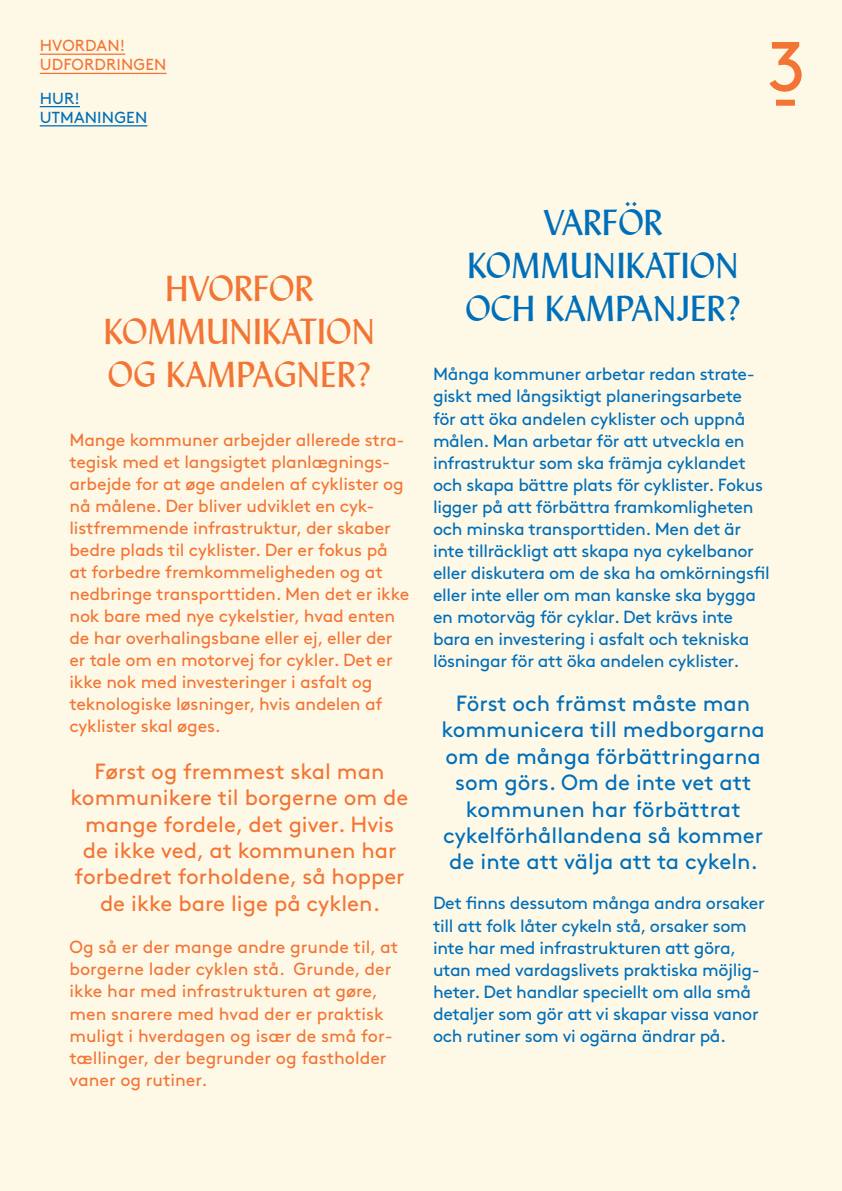
<style>
.page{position:relative;width:842px;height:1191px;background:#fef9e7}
.page>*{position:absolute;margin:0;border:0;box-sizing:border-box;transform-origin:0 0}
.t1{font:70px "Brown Std";color:#f37535}
.t2{font:36px "Lydian BT";color:#006fba}
.t3{font:36px "Lydian BT";color:#f37535}
.t4{font:22px/26.4px "Brown Std";color:#006fba;text-align:center}
.t5{font:22px/26.4px "Brown Std";color:#f37535;text-align:center}
.t6{font:17.6px/22px "Brown Std";letter-spacing:-.02em;color:#006fba}
.t7{font:17.6px/22px "Brown Std";letter-spacing:-.01em;color:#f37535}
.t8{font:16px/19.2px "Brown Std";letter-spacing:.01em;color:#f37535}
.t9{font:16px/19.2px "Brown Std";color:#006fba;text-align:right}
</style>
<div class="page">
<hr style="left:40px;top:54px;width:85px;height:1px;background:#f37535">
<hr style="left:40px;top:73px;width:127px;height:1px;background:#f37535">
<hr style="left:40px;top:106px;width:40px;height:1px;background:#006fba">
<hr style="left:40px;top:125px;width:107px;height:1px;background:#006fba">
<div style="left:776px;top:100px;width:19px;height:6px;background:#f37535"></div>
<p class="t8" style="left:40px;top:36px;width:35px">HVORDAN</p>
<p class="t8" style="left:40px;top:36px;width:128px;text-indent:80px">!<br>U dfordringen</p>
<p class="t9" style="left:40px;top:89px;width:13px">HUR</p>
<p class="t9" style="left:40px;top:89px;width:46px">!<br>UTMANING</p>
<p class="t9" style="left:126px;top:108px;width:20px">EN</p>
<h1 class="t1" style="left:768px;top:26px;width:39px">3</h1>
<h2 class="t3" style="left:165px;top:266px;width:45px">HVORFOR</h2>
<h2 class="t3" style="left:104px;top:309px;width:26px">KOMM</h2>
<h2 class="t3" style="left:206px;top:309px;width:42px">UNIKATION</h2>
<h2 class="t3" style="left:108px;top:352px;width:81px">OG KAMPAGNER</h2>
<h2 class="t3" style="left:356px;top:352px;width:17px">?</h2>
<p class="t7" style="left:69px;top:429px;width:341px">Mange kommuner arbejder allerede stra&shy;tegisk med et langsigtet planlægnings&shy;arbejde for at øge andelen af cyklister og nå målene. Der bliver udviklet en cyk&shy;listfremmende infrastruktur, der skaber bedre plads til cyklister. Der er fokus på at forbedre fremkommeligheden og at nedbringe transporttiden. Men det er ikke nok bare med nye cykelstier, hvad enten de har overhalingsbane eller ej, eller der er tale om en motorvej for cykler. Det er ikke nok med investeringer i asfalt og teknologiske løsninger, hvis andelen af cyklister skal øges.</p>
<p class="t5" style="left:71px;top:758px;width:339px">Først og fremmest skal man kommunikere til borgerne om de mange fordele, det giver. Hvis de ikke ved, at kommunen har forbedret forholdene, så hopper de ikke bare lige på cyklen.</p>
<p class="t7" style="left:69px;top:936px;width:330px">Og så er der mange andre grunde til, at borgerne lader cyklen stå. Grunde, der ikke har med infrastrukturen at gøre, men snarere med hvad der er praktisk muligt i hverdagen og især de små for&shy;tællinger, der begrunder og fastholder vaner og rutiner.</p>
<h2 class="t2" style="left:543px;top:200px;width:40px">VARFÖR</h2>
<h2 class="t2" style="left:467px;top:243px;width:26px">KOMM</h2>
<h2 class="t2" style="left:570px;top:243px;width:42px">UNIKATION</h2>
<h2 class="t2" style="left:465px;top:286px;width:24px">OCH</h2>
<h2 class="t2" style="left:545px;top:286px;width:23px">KAMPAN</h2>
<h2 class="t2" style="left:677px;top:286px;width:66px">JER?</h2>
<p class="t6" style="left:433px;top:363px;width:338px">Många kommuner arbetar redan strate&shy;giskt med långsiktigt planeringsarbete<br>för att öka andelen cyklister och uppnå målen. Man arbetar för att utveckla en infrastruktur som ska främja cyklandet och skapa bättre plats för cyklister. Fokus ligger på att förbättra framkomligheten och minska transporttiden. Men det är inte tillräckligt att skapa nya cykelbanor eller diskutera om de ska ha omkörningsfil eller inte eller om man kanske ska bygga en motorväg för cyklar. Det krävs inte bara en investering i asfalt och tekniska lösningar för att öka andelen cyklister.</p>
<p class="t4" style="left:441px;top:690px;width:325px">Först och främst måste man kommunicera till medborgarna om de många förbättringarna som görs. Om de inte vet att kommunen har förbättrat cykelförhållandena så kommer de inte att välja att ta cykeln.</p>
<p class="t6" style="left:433px;top:892px;width:333px">Det finns dessutom många andra orsaker till att folk låter cykeln stå, orsaker som inte har med infrastrukturen att göra, utan med vardagslivets praktiska möjlig&shy;heter. Det handlar speciellt om alla små detaljer som gör att vi skapar vissa vanor och rutiner som vi ogärna ändrar på.</p>
</div>
